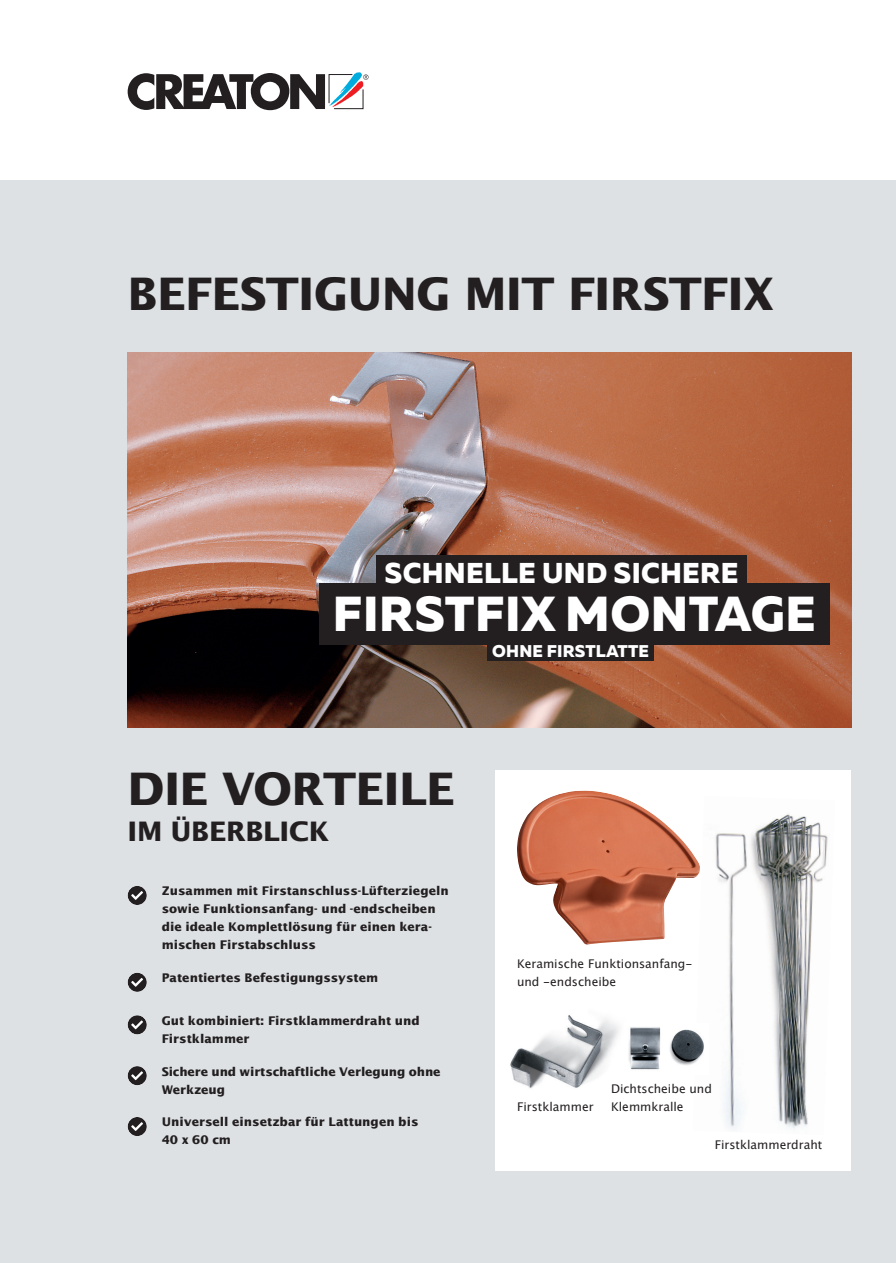
<style>
.page{position:relative;width:896px;height:1263px;background:#fff}
.page>*{position:absolute;margin:0;border:0;box-sizing:border-box;transform-origin:0 0}
.t1{font:800 49.05px "Muller";letter-spacing:.01em;color:#fff}
.t2{font:700 45px "Lucida San";letter-spacing:-.015em;color:#231f20}
.t3{font:800 28.65px "Muller";letter-spacing:.01em;color:#fff}
.t4{font:700 27px "Lucida San";letter-spacing:-.015em;color:#231f20}
.t5{font:800 16.95px "Muller";letter-spacing:.01em;color:#fff}
.t6{font:700 12px/18px "Lucida San";color:#231f20}
.t7{font:12px/18px "Lucida San Rom";color:#231f20}
</style>
<div class="page">
<svg style="left:128px;top:72px;width:240px;height:38px"></svg>
<div style="left:0;top:181px;width:895px;height:1082px;background:#dde1e4"></div>
<div style="left:495px;top:770px;width:355px;height:400px;background:#fff"></div>
<img style="left:128px;top:352px;width:722px;height:375px">
<div style="left:319px;top:583px;width:510px;height:62px;background:#231f20"></div>
<div style="left:376px;top:555px;width:370px;height:36px;background:#231f20"></div>
<div style="left:487px;top:640px;width:166px;height:21px;background:#231f20"></div>
<img style="left:699px;top:814px;width:129px;height:315px">
<img style="left:510px;top:1015px;width:109px;height:74px">
<img style="left:628px;top:1023px;width:80px;height:52px">
<div style="left:128px;top:886px;width:19px;height:19px;background:#231f20;border-radius:50%"></div>
<svg style="left:131px;top:891px;width:12px;height:9px"></svg>
<div style="left:128px;top:973px;width:19px;height:19px;background:#231f20;border-radius:50%"></div>
<svg style="left:131px;top:978px;width:12px;height:9px"></svg>
<div style="left:128px;top:1015px;width:19px;height:19px;background:#231f20;border-radius:50%"></div>
<svg style="left:131px;top:1020px;width:12px;height:9px"></svg>
<div style="left:128px;top:1066px;width:19px;height:19px;background:#231f20;border-radius:50%"></div>
<svg style="left:131px;top:1071px;width:12px;height:9px"></svg>
<div style="left:128px;top:1117px;width:19px;height:19px;background:#231f20;border-radius:50%"></div>
<svg style="left:131px;top:1122px;width:12px;height:9px"></svg>
<img style="left:517px;top:791px;width:182px;height:154px">
<h2 class="t2" style="left:128px;top:264px;width:647px">BEFESTIGUNG MIT FIRSTFIX</h2>
<h3 class="t3" style="left:384px;top:555px;width:355px">SCHNELLE UND SICHERE</h3>
<h1 class="t1" style="left:333px;top:583px;width:484px">FIRSTFIX MONTAGE</h1>
<h3 class="t5" style="left:492px;top:640px;width:158px">OHNE FIRSTLATTE</h3>
<h2 class="t2" style="left:128px;top:759px;width:329px">DIE VORTEILE</h2>
<h3 class="t4" style="left:128px;top:813px;width:203px">IM ÜBERBLICK</h3>
<p class="t6" style="left:162px;top:882px;width:288px">Zusammen mit Firstanschluss-Lüfterziegeln sowie Funktionsanfang- und -endscheiben die ideale Komplettlösung für einen kera&shy;mischen Firstabschluss</p>
<p class="t6" style="left:162px;top:969px;width:218px">Patentiertes Befestigungssystem</p>
<p class="t6" style="left:162px;top:1012px;width:260px">Gut kombiniert: Firstklammerdraht und<br>Firstklammer</p>
<p class="t6" style="left:162px;top:1062px;width:280px">Sichere und wirtschaftliche Verlegung ohne<br>Werkzeug</p>
<p class="t6" style="left:162px;top:1113px;width:258px">Universell einsetzbar für Lattungen bis<br>40 x 60 cm</p>
<p class="t7" style="left:517px;top:955px;width:177px">Keramische Funktionsanfang&shy;und -endscheibe</p>
<p class="t7" style="left:517px;top:1098px;width:78px">Firstklammer</p>
<p class="t7" style="left:611px;top:1080px;width:102px">Dichtscheibe und<br>Klemmkralle</p>
<p class="t7" style="left:714px;top:1136px;width:109px">Firstklammerdraht</p>
</div>
